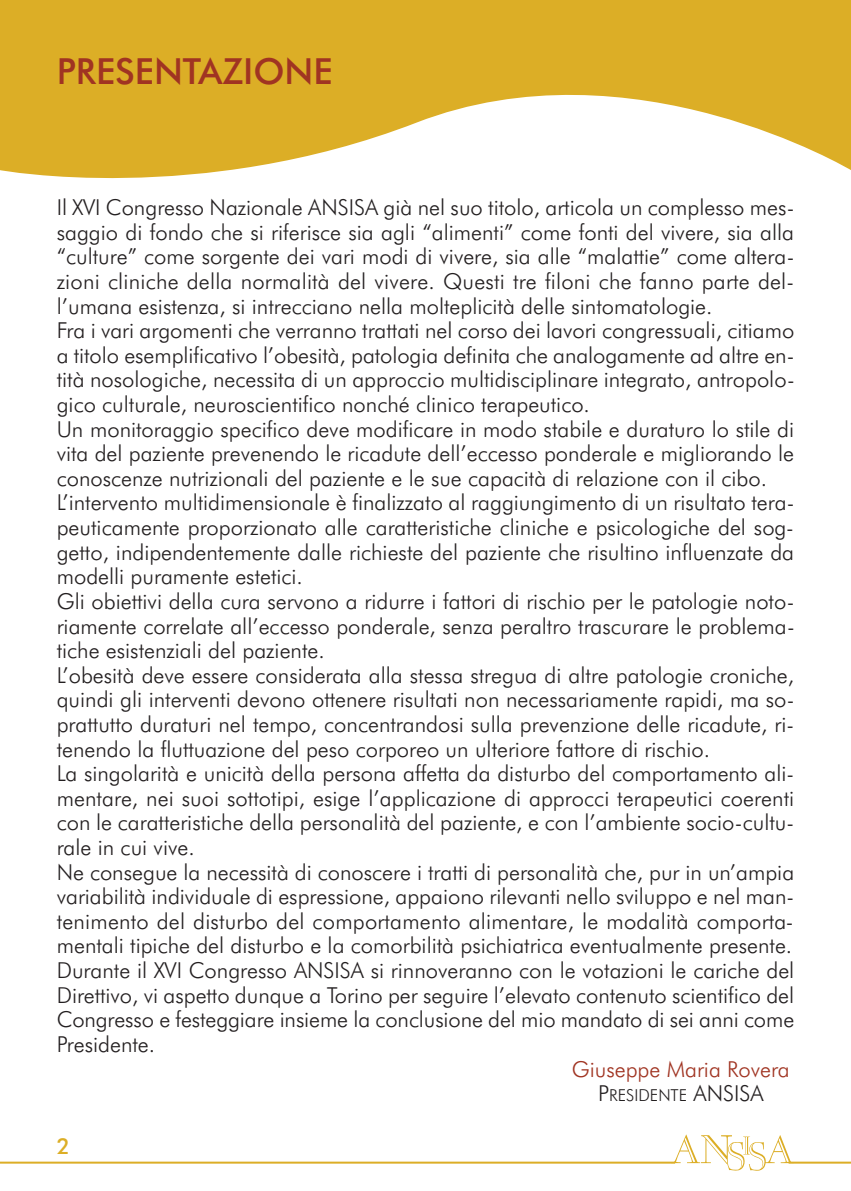
<style>
.page{position:relative;width:851px;height:1191px;background:#fff}
.page>*{position:absolute;margin:0;border:0;box-sizing:border-box;transform-origin:0 0}
.t1{font:500 36px "Futura BT";color:#a03422}
.t2{font:300 22px/24.6px "Futura BT";color:#231f20}
.t3{font:300 22px "Futura BT";color:#a03422}
.t4{font:500 22px "Futura BT";color:#dcae26}
.t5{font:300 16.4px "Futura BT";color:#231f20}
.s1{font-size:22px}
</style>
<div class="page">
<svg style="left:0;top:0;width:850px;height:179px;fill:#dcae26"></svg>
<svg style="left:671px;top:1134px;width:122px;height:36px"></svg>
<hr style="left:0;top:1161px;width:675px;height:2px;background:#dcae26">
<hr style="left:788px;top:1161px;width:62px;height:2px;background:#dcae26">
<h1 class="t1" style="left:57px;top:57px;width:277px">PRESENTAZIONE</h1>
<p class="t2" style="left:57px;top:197px;width:739px">Il XVI Congresso Nazionale ANSISA già nel suo titolo, articola un complesso mes&shy;saggio di fondo che si riferisce sia agli “alimenti” come fonti del vivere, sia alla “culture” come sorgente dei vari modi di vivere, sia alle “malattie” come altera&shy;zioni cliniche della normalità del vivere. Questi tre filoni che fanno parte del&shy;l’umana esistenza, si intrecciano nella molteplicità delle sintomatologie.<br>Fra i vari argomenti che verranno trattati nel corso dei lavori congressuali, citiamo a titolo esemplificativo l’obesità, patologia definita che analogamente ad altre en&shy;tità nosologiche, necessita di un approccio multidisciplinare integrato, antropolo&shy;gico culturale, neuroscientifico nonché clinico terapeutico.<br>Un monitoraggio specifico deve modificare in modo stabile e duraturo lo stile di vita del paziente prevenendo le ricadute dell’eccesso ponderale e migliorando le conoscenze nutrizionali del paziente e le sue capacità di relazione con il cibo.<br>L’intervento multidimensionale è finalizzato al raggiungimento di un risultato tera&shy;peuticamente proporzionato alle caratteristiche cliniche e psicologiche del sog&shy;getto, indipendentemente dalle richieste del paziente che risultino influenzate da modelli puramente estetici.<br>Gli obiettivi della cura servono a ridurre i fattori di rischio per le patologie noto&shy;riamente correlate all’eccesso ponderale, senza peraltro trascurare le problema&shy;tiche esistenziali del paziente.<br>L’obesità deve essere considerata alla stessa stregua di altre patologie croniche, quindi gli interventi devono ottenere risultati non necessariamente rapidi, ma so&shy;prattutto duraturi nel tempo, concentrandosi sulla prevenzione delle ricadute, ri&shy;tenendo la fluttuazione del peso corporeo un ulteriore fattore di rischio.<br>La singolarità e unicità della persona affetta da disturbo del comportamento ali&shy;mentare, nei suoi sottotipi, esige l’applicazione di approcci terapeutici coerenti con le caratteristiche della personalità del paziente, e con l’ambiente socio-cultu&shy;rale in cui vive.<br>Ne consegue la necessità di conoscere i tratti di personalità che, pur in un’ampia variabilità individuale di espressione, appaiono rilevanti nello sviluppo e nel man&shy;tenimento del disturbo del comportamento alimentare, le modalità comporta&shy;mentali tipiche del disturbo e la comorbilità psichiatrica eventualmente presente.<br>Durante il XVI Congresso ANSISA si rinnoveranno con le votazioni le cariche del Direttivo, vi aspetto dunque a Torino per seguire l’elevato contenuto scientifico del Congresso e festeggiare insieme la conclusione del mio mandato di sei anni come Presidente.</p>
<p class="t3" style="left:571px;top:1059px;width:219px">Giuseppe Maria Rovera</p>
<p class="t5" style="left:598px;top:1088px;width:167px"><span class="s1">P</span>RESIDENTE <span class="s1">ANSISA</span></p>
<p class="t4" style="left:57px;top:1137px;width:15px">2</p>
</div>
